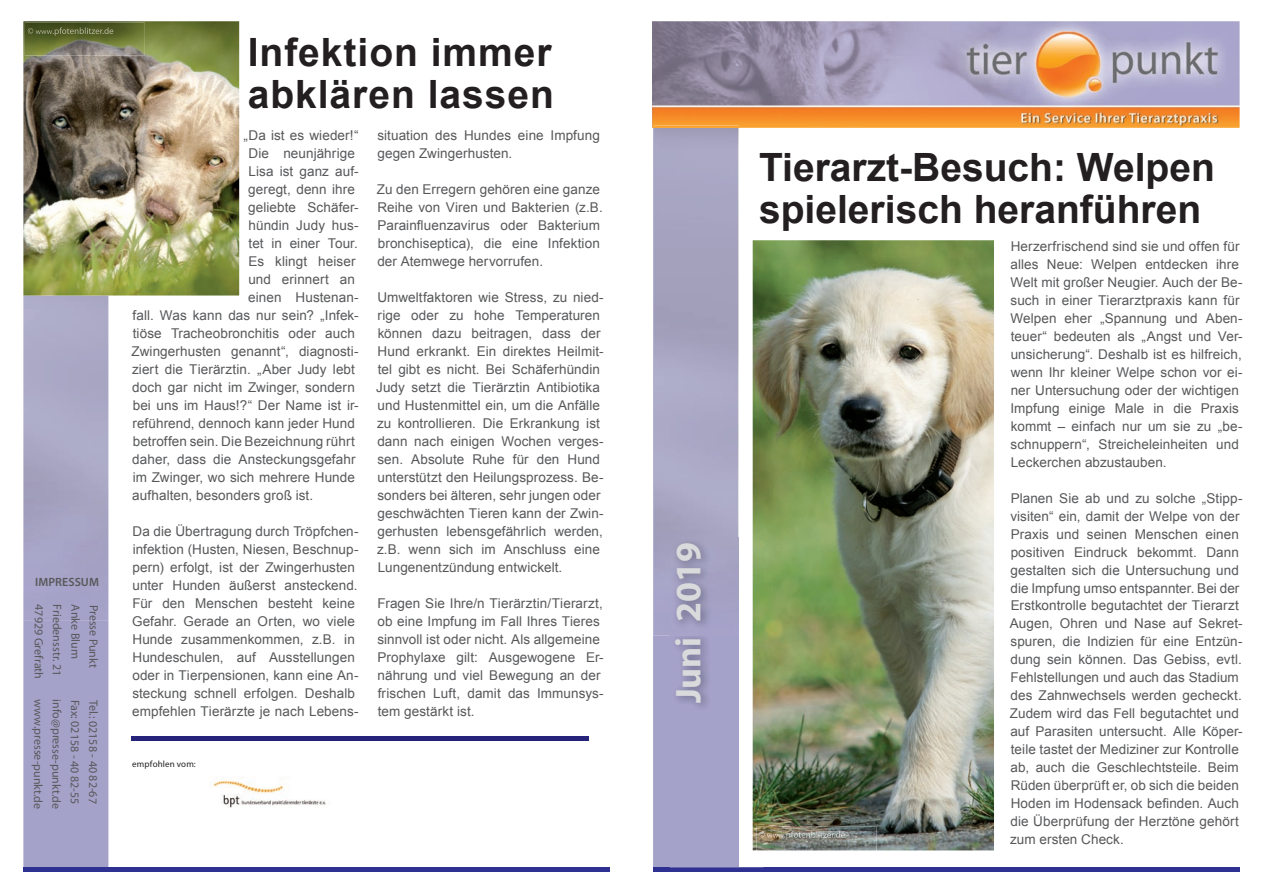
<style>
.page{position:relative;width:1263px;height:893px;background:#fff}
.page>*{position:absolute;margin:0;border:0;box-sizing:border-box;transform-origin:0 0}
.t1{font:700 39px/42px "Arial";color:#231f20}
.t2{font:700 39px/42px "Arial";letter-spacing:.025em;color:#231f20}
.t3{font:700 36px "Myriad Pro";color:#d9dadc}
.t4{font:13.5px/18px "Arial";letter-spacing:.005em;color:#57585a}
.t5{font:12px "Myriad Pro";letter-spacing:-.005em;color:#57585a}
.t6{font:600 12px "Myriad Pro";letter-spacing:.005em;color:#57585a}
.t7{font:9px "Myriad Pro";letter-spacing:.02em;color:#231f20}
</style>
<div class="page">
<div style="left:23px;top:621px;width:85px;height:246px;background:#a5a2ca"></div>
<div style="left:23px;top:867px;width:587px;height:5px;background:#2e3092"></div>
<img style="left:23px;top:296px;width:85px;height:325px">
<hr style="left:132px;top:737px;width:457px;height:4px;background:#26237b">
<img style="left:209px;top:776px;width:117px;height:32px">
<div style="left:653px;top:867px;width:586px;height:5px;background:#2e3092"></div>
<img style="left:670px;top:128px;width:69px;height:410px">
<img style="left:652px;top:21px;width:587px;height:107px">
<svg style="left:653px;top:128px;width:17px;height:739px;background:#a7a4c5"></svg>
<img style="left:654px;top:128px;width:84px;height:1px">
<img style="left:738px;top:538px;width:18px;height:329px">
<img style="left:670px;top:867px;width:93px;height:1px">
<img style="left:23px;top:21px;width:216px;height:275px">
<img style="left:25px;top:23px;width:120px;height:33px">
<svg style="left:28px;top:28px;width:6px;height:6px"></svg>
<img style="left:36px;top:30px;width:16px;height:4px">
<img style="left:53px;top:27px;width:60px;height:9px">
<img style="left:763px;top:850px;width:113px;height:1px">
<img style="left:753px;top:240px;width:241px;height:610px">
<img style="left:756px;top:826px;width:120px;height:24px">
<svg style="left:759px;top:832px;width:6px;height:6px"></svg>
<img style="left:767px;top:834px;width:17px;height:4px">
<img style="left:784px;top:831px;width:61px;height:8px">
<p class="t6" style="left:35px;top:574px;width:65px">IMPRESSUM</p>
<p class="t5" style="left:46px;top:604px;width:76px;rotate:90deg">47929 Grefrath</p>
<p class="t5" style="left:65px;top:604px;width:73px;rotate:90deg">Friedensstr. 21</p>
<p class="t5" style="left:83px;top:604px;width:56px;rotate:90deg">Anke Blum</p>
<p class="t5" style="left:101px;top:604px;width:65px;rotate:90deg">Presse Punkt</p>
<p class="t5" style="left:46px;top:699px;width:111px;rotate:90deg">www.presse-punkt.de</p>
<p class="t5" style="left:64px;top:699px;width:111px;rotate:90deg">info@presse-punkt.de</p>
<p class="t5" style="left:82px;top:699px;width:106px;rotate:90deg">Fax: 02158 - 40 82-55</p>
<p class="t5" style="left:101px;top:700px;width:106px;rotate:90deg">Tel.: 02158 - 40 82-67</p>
<h1 class="t2" style="left:248px;top:33px;width:308px">Infektion immer abklären lassen</h1>
<p class="t4" style="left:244px;top:127px;width:117px">„Da ist es wieder!“</p>
<p class="t4" style="left:248px;top:145px;width:108px">Die neunjährige</p>
<p class="t4" style="left:248px;top:163px;width:112px">Lisa ist ganz auf-</p>
<p class="t4" style="left:248px;top:181px;width:108px">geregt, denn ihre</p>
<p class="t4" style="left:248px;top:198px;width:112px">geliebte Schäfer-</p>
<p class="t4" style="left:249px;top:216px;width:112px">hündin Judy hus-</p>
<p class="t4" style="left:249px;top:234px;width:111px">tet in einer Tour.</p>
<p class="t4" style="left:248px;top:252px;width:109px">Es klingt heiser</p>
<p class="t4" style="left:248px;top:270px;width:108px">und erinnert an</p>
<p class="t4" style="left:248px;top:288px;width:112px">einen Hustenan-</p>
<p class="t4" style="left:133px;top:306px;width:227px">fall. Was kann das nur sein? „Infek-</p>
<p class="t4" style="left:133px;top:324px;width:224px">tiöse Tracheobronchitis oder auch</p>
<p class="t4" style="left:132px;top:342px;width:228px">Zwingerhusten genannt“, diagnosti-</p>
<p class="t4" style="left:132px;top:360px;width:224px">ziert die Tierärztin. „Aber Judy lebt</p>
<p class="t4" style="left:132px;top:378px;width:224px">doch gar nicht im Zwinger, sondern</p>
<p class="t4" style="left:133px;top:396px;width:227px">bei uns im Haus!?“ Der Name ist ir-</p>
<p class="t4" style="left:133px;top:414px;width:224px">reführend, dennoch kann jeder Hund</p>
<p class="t4" style="left:133px;top:432px;width:224px">betroffen sein. Die Bezeichnung rührt</p>
<p class="t4" style="left:132px;top:450px;width:225px">daher, dass die Ansteckungsgefahr</p>
<p class="t4" style="left:133px;top:468px;width:224px">im Zwinger, wo sich mehrere Hunde</p>
<p class="t4" style="left:132px;top:486px;width:182px">aufhalten, besonders groß ist.</p>
<p class="t4" style="left:132px;top:522px;width:228px">Da die Übertragung durch Tröpfchen&shy;infektion (Husten, Niesen, Beschnup&shy;pern) erfolgt, ist der Zwingerhusten unter Hunden äußerst ansteckend.<br>Für den Menschen besteht keine Gefahr. Gerade an Orten, wo viele Hunde zusammenkommen, z.B. in Hundeschulen, auf Ausstellungen oder in Tierpensionen, kann eine An&shy;steckung schnell erfolgen. Deshalb empfehlen Tierärzte je nach Lebens-</p>
<p class="t7" style="left:132px;top:758px;width:65px">empfohlen vom:</p>
<p class="t4" style="left:377px;top:126px;width:224px">situation des Hundes eine Impfung gegen Zwingerhusten.</p>
<p class="t4" style="left:377px;top:180px;width:228px">Zu den Erregern gehören eine ganze Reihe von Viren und Bakterien (z.B.<br>Parainfluenzavirus oder Bakterium bronchiseptica), die eine Infektion der Atemwege hervorrufen.</p>
<p class="t4" style="left:376px;top:288px;width:229px">Umweltfaktoren wie Stress, zu nied&shy;rige oder zu hohe Temperaturen können dazu beitragen, dass der Hund erkrankt. Ein direktes Heilmit&shy;tel gibt es nicht. Bei Schäferhündin Judy setzt die Tierärztin Antibiotika und Hustenmittel ein, um die Anfälle zu kontrollieren. Die Erkrankung ist dann nach einigen Wochen verges&shy;sen. Absolute Ruhe für den Hund unterstützt den Heilungsprozess. Be&shy;sonders bei älteren, sehr jungen oder geschwächten Tieren kann der Zwin&shy;gerhusten lebensgefährlich werden, z.B. wenn sich im Anschluss eine Lungenentzündung entwickelt.</p>
<p class="t4" style="left:377px;top:594px;width:228px">Fragen Sie Ihre/n Tierärztin/Tierarzt, ob eine Impfung im Fall Ihres Tieres sinnvoll ist oder nicht. Als allgemeine Prophylaxe gilt: Ausgewogene Er&shy;nährung und viel Bewegung an der frischen Luft, damit das Immunsys&shy;tem gestärkt ist.</p>
<h2 class="t3" style="left:665px;top:703px;width:163px;rotate:-90deg">Juni 2019</h2>
<h1 class="t1" style="left:759px;top:148px;width:457px">Tierarzt-Besuch: Welpen spielerisch heranführen</h1>
<p class="t4" style="left:1010px;top:237px;width:234px">Herzerfrischend sind sie und offen für alles Neue: Welpen entdecken ihre Welt mit großer Neugier. Auch der Be&shy;such in einer Tierarztpraxis kann für Welpen eher „Spannung und Aben&shy;teuer“ bedeuten als „Angst und Ver&shy;unsicherung“. Deshalb ist es hilfreich, wenn Ihr kleiner Welpe schon vor ei&shy;ner Untersuchung oder der wichtigen Impfung einige Male in die Praxis kommt – einfach nur um sie zu „be&shy;schnuppern“, Streicheleinheiten und Leckerchen abzustauben.</p>
<p class="t4" style="left:1010px;top:489px;width:234px">Planen Sie ab und zu solche „Stipp&shy;visiten“ ein, damit der Welpe von der Praxis und seinen Menschen einen positiven Eindruck bekommt. Dann gestalten sich die Untersuchung und die Impfung umso entspannter. Bei der Erstkontrolle begutachtet der Tierarzt Augen, Ohren und Nase auf Sekret&shy;spuren, die Indizien für eine Entzün&shy;dung sein können. Das Gebiss, evtl.<br>Fehlstellungen und auch das Stadium des Zahnwechsels werden gecheckt.<br>Zudem wird das Fell begutachtet und auf Parasiten untersucht. Alle Köper&shy;teile tastet der Mediziner zur Kontrolle ab, auch die Geschlechtsteile. Beim Rüden überprüft er, ob sich die beiden Hoden im Hodensack befinden. Auch die Überprüfung der Herztöne gehört zum ersten Check.</p>
</div>
